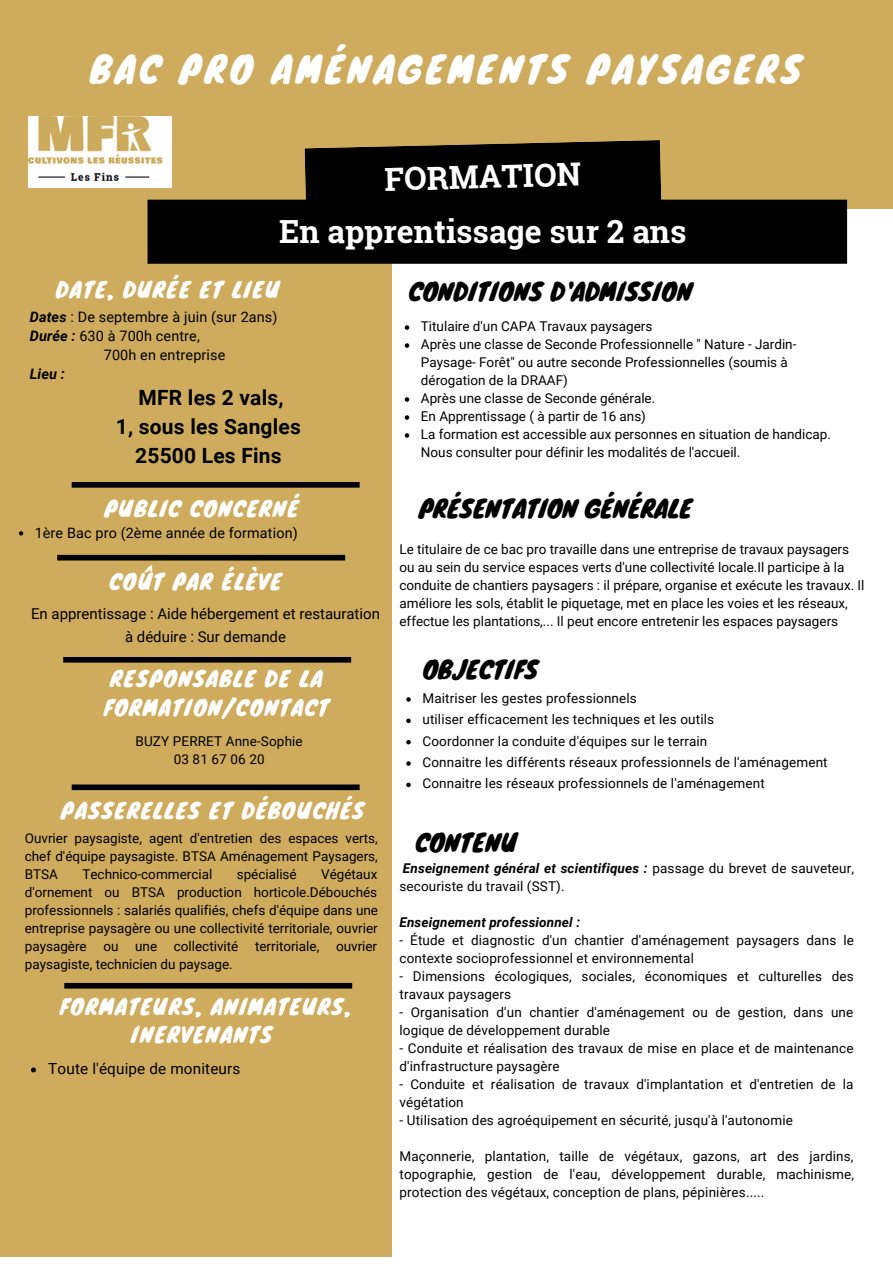
<style>
.page{position:relative;width:893px;height:1264px;background:#fff}
.page>*{position:absolute;margin:0;border:0;box-sizing:border-box;transform-origin:0 0}
.t1{font:36px "Knewave";letter-spacing:.11em;color:#fff}
.t2{font:700 31.8px "Roboto Slab";color:#fff}
.t3{font:24px "Knewave";letter-spacing:.01em;color:#000}
.t4{font:21px/28.5px "Knewave";letter-spacing:.07em;color:#fff;text-align:center}
.t5{font:700 21px/29.2px "Roboto";letter-spacing:.01em;color:#000;text-align:center}
.t6{font:15.3px "Roboto";letter-spacing:.01em;color:#000}
.t7{font:15px/22.5px "Roboto";color:#000;text-align:center}
.t8{font:14.4px "Roboto";letter-spacing:.01em;color:#000}
.t9{font:italic 700 14.4px "Roboto";color:#000}
.t10{font:13.5px/18px "Roboto";letter-spacing:.01em;color:#000}
.t11{font:italic 700 13.5px "Roboto";letter-spacing:.01em;color:#000}
.s1{font-weight:700;font-style:italic}
.s2{font-style:italic}
</style>
<div class="page">
<div style="left:0;top:191px;width:391px;height:1065px;background:#ceab5d"></div>
<div style="left:0;top:0;width:892px;height:209px;background:#ceab5d"></div>
<svg style="left:72px;top:482px;width:287px;height:5px"></svg>
<svg style="left:57px;top:555px;width:288px;height:5px"></svg>
<svg style="left:63px;top:657px;width:288px;height:5px"></svg>
<svg style="left:72px;top:784px;width:287px;height:6px;background:#100d07"></svg>
<svg style="left:147px;top:140px;width:700px;height:124px"></svg>
<img style="left:29px;top:116px;width:143px;height:71px">
<svg style="left:64px;top:982px;width:288px;height:6px"></svg>
<svg style="left:19px;top:531px;width:4px;height:4px"></svg>
<svg style="left:406px;top:697px;width:5px;height:4px"></svg>
<svg style="left:406px;top:718px;width:5px;height:5px"></svg>
<svg style="left:406px;top:740px;width:5px;height:4px"></svg>
<svg style="left:406px;top:761px;width:5px;height:4px"></svg>
<svg style="left:406px;top:782px;width:5px;height:5px"></svg>
<svg style="left:31px;top:1067px;width:5px;height:5px"></svg>
<svg style="left:405px;top:325px;width:4px;height:5px"></svg>
<svg style="left:405px;top:343px;width:4px;height:5px"></svg>
<svg style="left:405px;top:397px;width:4px;height:5px"></svg>
<svg style="left:405px;top:415px;width:4px;height:5px"></svg>
<svg style="left:405px;top:433px;width:4px;height:5px"></svg>
<h1 class="t1" style="left:90px;top:40px;width:712px">BAC PRO AMÉNAGEMENTS PAYSAGERS</h1>
<h2 class="t2" style="left:384px;top:157px;width:198px;rotate:-1deg">FORMATION</h2>
<h2 class="t2" style="left:279px;top:210px;width:408px">En apprentissage sur 2 ans</h2>
<h3 class="t4" style="left:56px;top:274px;width:225px">DATE, DURÉE ET LIEU</h3>
<p class="t8" style="left:30px;top:308px;width:249px"><span class="s1">Dates</span> : De septembre à juin (sur 2ans)</p>
<p class="t8" style="left:30px;top:327px;width:172px"><span class="s1">Durée :</span> 630 à 700h centre,</p>
<p class="t8" style="left:104px;top:346px;width:123px">700h en entreprise</p>
<p class="t9" style="left:30px;top:365px;width:37px">Lieu :</p>
<h3 class="t5" style="left:116px;top:383px;width:186px">MFR les 2 vals,<br>1, sous les Sangles<br>25500 Les Fins</h3>
<h3 class="t4" style="left:104px;top:493px;width:196px">PUBLIC CONCERNÉ</h3>
<p class="t8" style="left:35px;top:524px;width:264px">1ère Bac pro (2ème année de formation)</p>
<h3 class="t4" style="left:109px;top:566px;width:173px">COÛT PAR ÉLÈVE</h3>
<p class="t7" style="left:31px;top:602px;width:350px">En apprentissage : Aide hébergement et restauration à déduire : Sur demande</p>
<h3 class="t4" style="left:104px;top:663px;width:226px;line-height:29.2px;text-align:left">RESPONSABLE DE LA<br>FORMATION/CONTACT</h3>
<p class="t10" style="left:135px;top:732px;width:169px;text-align:center">BUZY PERRET Anne-Sophie<br>03 81 67 06 20</p>
<h3 class="t4" style="left:61px;top:795px;width:304px">PASSERELLES ET DÉBOUCHÉS</h3>
<p class="t10" style="left:25px;top:829px;width:354px;text-align:justify">Ouvrier paysagiste, agent d'entretien des espaces verts, chef d'équipe paysagiste. BTSA Aménagement Paysagers, BTSA</p>
<p class="t10" style="left:25px;top:865px;width:355px;text-align:justify;text-indent:296px">Végétaux d'ornement ou BTSA production horticole.Débouchés professionnels : salariés qualifiés, chefs d'équipe dans une entreprise paysagère ou une collectivité territoriale, ouvrier paysagère ou une collectivité territoriale, ouvrier paysagiste, technicien du paysage.</p>
<p class="t10" style="left:82px;top:865px;width:131px">Technico-commercial</p>
<p class="t10" style="left:237px;top:865px;width:61px">spécialisé</p>
<h3 class="t4" style="left:60px;top:991px;width:292px">FORMATEURS, ANIMATEURS,<br>INERVENANTS</h3>
<p class="t6" style="left:48px;top:1059px;width:193px">Toute l'équipe de moniteurs</p>
<h3 class="t3" style="left:408px;top:272px;width:285px">CONDITIONS D'ADMISSION</h3>
<p class="t10" style="left:421px;top:317px;width:411px">Titulaire d'un CAPA Travaux paysagers<br>Après une classe de Seconde Professionnelle " Nature - Jardin-Paysage- Forêt" ou autre seconde Professionnelles (soumis à dérogation de la DRAAF)<br>Après une classe de Seconde générale.<br>En Apprentissage ( à partir de 16 ans)<br>La formation est accessible aux personnes en situation de handicap.<br>Nous consulter pour définir les modalités de l'accueil.</p>
<h3 class="t3" style="left:419px;top:489px;width:275px">PRÉSENTATION GÉNÉRALE</h3>
<p class="t10" style="left:399px;top:540px;width:466px">Le titulaire de ce bac pro travaille dans une entreprise de travaux paysagers ou au sein du service espaces verts d'une collectivité locale.Il participe à la conduite de chantiers paysagers : il prépare, organise et exécute les travaux. Il améliore les sols, établit le piquetage, met en place les voies et les réseaux, effectue les plantations,... Il peut encore entretenir les espaces paysagers</p>
<h3 class="t3" style="left:422px;top:650px;width:117px">OBJECTIFS</h3>
<p class="t10" style="left:422px;top:687px;width:406px;line-height:21.3px">Maitriser les gestes professionnels<br>utiliser efficacement les techniques et les outils<br>Coordonner la conduite d'équipes sur le terrain<br>Connaitre les différents réseaux professionnels de l'aménagement Connaitre les réseaux professionnels de l'aménagement</p>
<h3 class="t3" style="left:415px;top:822px;width:103px">CONTENU</h3>
<p class="t10" style="left:399px;top:859px;width:456px"><span class="s1">Enseignement général et scientifiques :</span> passage du brevet de sauveteur, secouriste du travail (SST).</p>
<p class="t11" style="left:399px;top:914px;width:182px">Enseignement professionnel :</p>
<p class="t10" style="left:399px;top:931px;width:456px"><span class="s2">-</span> Étude et diagnostic d'un chantier d'aménagement paysagers dans le contexte socioprofessionnel et environnemental</p>
<p class="t10" style="left:399px;top:967px;width:455px">- Dimensions écologiques, sociales, économiques et culturelles des travaux paysagers</p>
<p class="t10" style="left:399px;top:1003px;width:455px">- Organisation d'un chantier d'aménagement ou de gestion, dans une logique de développement durable</p>
<p class="t10" style="left:399px;top:1039px;width:455px">- Conduite et réalisation des travaux de mise en place et de maintenance d'infrastructure paysagère</p>
<p class="t10" style="left:399px;top:1075px;width:455px">- Conduite et réalisation de travaux d'implantation et d'entretien de la végétation</p>
<p class="t10" style="left:399px;top:1111px;width:395px">- Utilisation des agroéquipement en sécurité, jusqu'à l'autonomie</p>
<p class="t10" style="left:399px;top:1147px;width:456px;text-align:justify">Maçonnerie, plantation, taille de végétaux, gazons, art des jardins, topographie, gestion de l'eau, développement durable, machinisme, protection des végétaux, conception de plans, pépinières.....</p>
</div>
